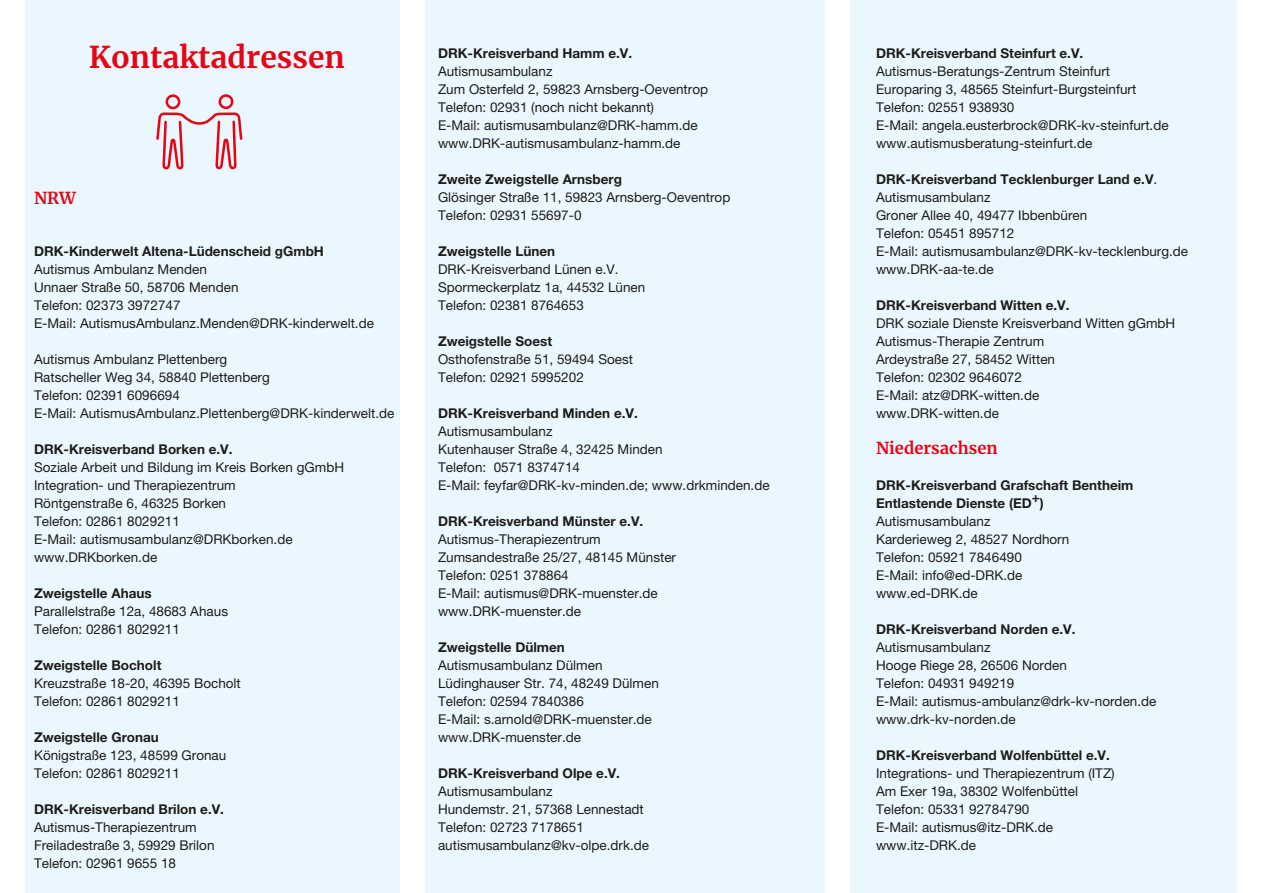
<style>
.page{position:relative;width:1263px;height:893px;background:#fff}
.page>*{position:absolute;margin:0;border:0;box-sizing:border-box;transform-origin:0 0}
.t1{font:700 30px "Merriweather";color:#e30614}
.t2{font:700 16.5px "Merriweather";color:#e30614}
.t3{font:13.5px/18px "Helvetica Neue";color:#1d1d1b}
.t4{font:700 13.5px/18px "Helvetica Neue";color:#1d1d1b}
.s1{font-weight:700}
</style>
<div class="page">
<div style="left:850px;top:0;width:387px;height:893px;background:#ebf7fe"></div>
<div style="left:425px;top:0;width:400px;height:893px;background:#ebf7fe"></div>
<div style="left:26px;top:0;width:374px;height:893px;background:#ebf7fe"></div>
<svg style="left:156px;top:94px;width:87px;height:76px"></svg>
<h1 class="t1" style="left:89px;top:33px;width:258px">Kontaktadressen</h1>
<p class="t2" style="left:34px;top:185px;width:43px">NRW</p>
<p class="t4" style="left:34px;top:242px;width:291px">DRK-Kinderwelt Altena-Lüdenscheid gGmbH</p>
<p class="t3" style="left:34px;top:260px;width:341px">Autismus Ambulanz Menden<br>Unnaer Straße 50, 58706 Menden<br>Telefon: 02373 3972747<br>E-Mail: AutismusAmbulanz.Menden@DRK-kinderwelt.de</p>
<p class="t3" style="left:34px;top:350px;width:362px">Autismus Ambulanz Plettenberg<br>Ratscheller Weg 34, 58840 Plettenberg<br>Telefon: 02391 6096694<br>E-Mail: AutismusAmbulanz.Plettenberg@DRK-kinderwelt.de</p>
<p class="t4" style="left:34px;top:440px;width:200px">DRK-Kreisverband Borken e.V.</p>
<p class="t3" style="left:34px;top:458px;width:312px">Soziale Arbeit und Bildung im Kreis Borken gGmbH Integration- und Therapiezentrum<br>Röntgenstraße 6, 46325 Borken<br>Telefon: 02861 8029211<br>E-Mail: autismusambulanz@DRKborken.de www.DRKborken.de</p>
<p class="t4" style="left:34px;top:584px;width:119px">Zweigstelle Ahaus</p>
<p class="t3" style="left:34px;top:602px;width:196px">Parallelstraße 12a, 48683 Ahaus<br>Telefon: 02861 8029211</p>
<p class="t4" style="left:34px;top:656px;width:129px">Zweigstelle Bocholt</p>
<p class="t3" style="left:34px;top:674px;width:208px">Kreuzstraße 18-20, 46395 Bocholt<br>Telefon: 02861 8029211</p>
<p class="t4" style="left:34px;top:728px;width:126px">Zweigstelle Gronau</p>
<p class="t3" style="left:34px;top:746px;width:194px">Königstraße 123, 48599 Gronau<br>Telefon: 02861 8029211</p>
<p class="t4" style="left:34px;top:800px;width:191px">DRK-Kreisverband Brilon e.V.</p>
<p class="t3" style="left:34px;top:818px;width:182px">Autismus-Therapiezentrum<br>Freiladestraße 3, 59929 Brilon<br>Telefon: 02961 9655 18</p>
<p class="t4" style="left:438px;top:44px;width:196px">DRK-Kreisverband Hamm e.V.</p>
<p class="t3" style="left:438px;top:62px;width:272px">Autismusambulanz<br>Zum Osterfeld 2, 59823 Arnsberg-Oeventrop Telefon: 02931 (noch nicht bekannt)<br>E-Mail: autismusambulanz@DRK-hamm.de www.DRK-autismusambulanz-hamm.de</p>
<p class="t4" style="left:438px;top:170px;width:185px">Zweite Zweigstelle Arnsberg</p>
<p class="t3" style="left:438px;top:188px;width:294px">Glösinger Straße 11, 59823 Arnsberg-Oeventrop<br>Telefon: 02931 55697-0</p>
<p class="t4" style="left:438px;top:242px;width:119px">Zweigstelle Lünen</p>
<p class="t3" style="left:438px;top:260px;width:209px">DRK-Kreisverband Lünen e.V.<br>Spormeckerplatz 1a, 44532 Lünen<br>Telefon: 02381 8764653</p>
<p class="t4" style="left:438px;top:332px;width:116px">Zweigstelle Soest</p>
<p class="t3" style="left:438px;top:350px;width:197px">Osthofenstraße 51, 59494 Soest<br>Telefon: 02921 5995202</p>
<p class="t4" style="left:438px;top:404px;width:201px">DRK-Kreisverband Minden e.V.</p>
<p class="t3" style="left:438px;top:422px;width:333px">Autismusambulanz<br>Kutenhauser Straße 4, 32425 Minden<br>Telefon: 0571 8374714<br>E-Mail: feyfar@DRK-kv-minden.de; www.drkminden.de</p>
<p class="t4" style="left:438px;top:512px;width:207px">DRK-Kreisverband Münster e.V.</p>
<p class="t3" style="left:438px;top:530px;width:240px">Autismus-Therapiezentrum<br>Zumsandestraße 25/27, 48145 Münster<br>Telefon: 0251 378864<br>E-Mail: autismus@DRK-muenster.de www.DRK-muenster.de</p>
<p class="t4" style="left:438px;top:638px;width:128px">Zweigstelle Dülmen</p>
<p class="t3" style="left:438px;top:656px;width:222px">Autismusambulanz Dülmen<br>Lüdinghauser Str. 74, 48249 Dülmen<br>Telefon: 02594 7840386<br>E-Mail: s.arnold@DRK-muenster.de www.DRK-muenster.de</p>
<p class="t4" style="left:438px;top:764px;width:183px">DRK-Kreisverband Olpe e.V.</p>
<p class="t3" style="left:438px;top:782px;width:213px">Autismusambulanz<br>Hundemstr. 21, 57368 Lennestadt<br>Telefon: 02723 7178651 autismusambulanz@kv-olpe.drk.de</p>
<p class="t4" style="left:876px;top:44px;width:209px">DRK-Kreisverband Steinfurt e.V.</p>
<p class="t3" style="left:876px;top:62px;width:294px">Autismus-Beratungs-Zentrum Steinfurt Europaring 3, 48565 Steinfurt-Burgsteinfurt Telefon: 02551 938930<br>E-Mail: angela.eusterbrock@DRK-kv-steinfurt.de www.autismusberatung-steinfurt.de</p>
<p class="t3" style="left:876px;top:170px;width:314px"><span class="s1">DRK-Kreisverband Tecklenburger Land e.V</span>.<br>Autismusambulanz<br>Groner Allee 40, 49477 Ibbenbüren<br>Telefon: 05451 895712<br>E-Mail: autismusambulanz@DRK-kv-tecklenburg.de www.DRK-aa-te.de</p>
<p class="t4" style="left:876px;top:296px;width:195px">DRK-Kreisverband Witten e.V.</p>
<p class="t3" style="left:876px;top:314px;width:301px">DRK soziale Dienste Kreisverband Witten gGmbH<br>Autismus-Therapie Zentrum<br>Ardeystraße 27, 58452 Witten<br>Telefon: 02302 9646072<br>E-Mail: atz@DRK-witten.de<br>www.DRK-witten.de</p>
<p class="t2" style="left:876px;top:435px;width:123px">Niedersachsen</p>
<p class="t4" style="left:876px;top:476px;width:259px">DRK-Kreisverband Grafschaft Bentheim<br>Entlastende Dienste (ED+)</p>
<p class="t3" style="left:876px;top:512px;width:195px">Autismusambulanz<br>Karderieweg 2, 48527 Nordhorn<br>Telefon: 05921 7846490<br>E-Mail: info@ed-DRK.de www.ed-DRK.de</p>
<p class="t4" style="left:876px;top:620px;width:201px">DRK-Kreisverband Norden e.V.</p>
<p class="t3" style="left:876px;top:638px;width:282px">Autismusambulanz<br>Hooge Riege 28, 26506 Norden<br>Telefon: 04931 949219<br>E-Mail: autismus-ambulanz@drk-kv-norden.de www.drk-kv-norden.de</p>
<p class="t4" style="left:876px;top:746px;width:235px">DRK-Kreisverband Wolfenbüttel e.V.</p>
<p class="t3" style="left:876px;top:764px;width:240px">Integrations- und Therapiezentrum (ITZ)<br>Am Exer 19a, 38302 Wolfenbüttel<br>Telefon: 05331 92784790<br>E-Mail: autismus@itz-DRK.de www.itz-DRK.de</p>
</div>
